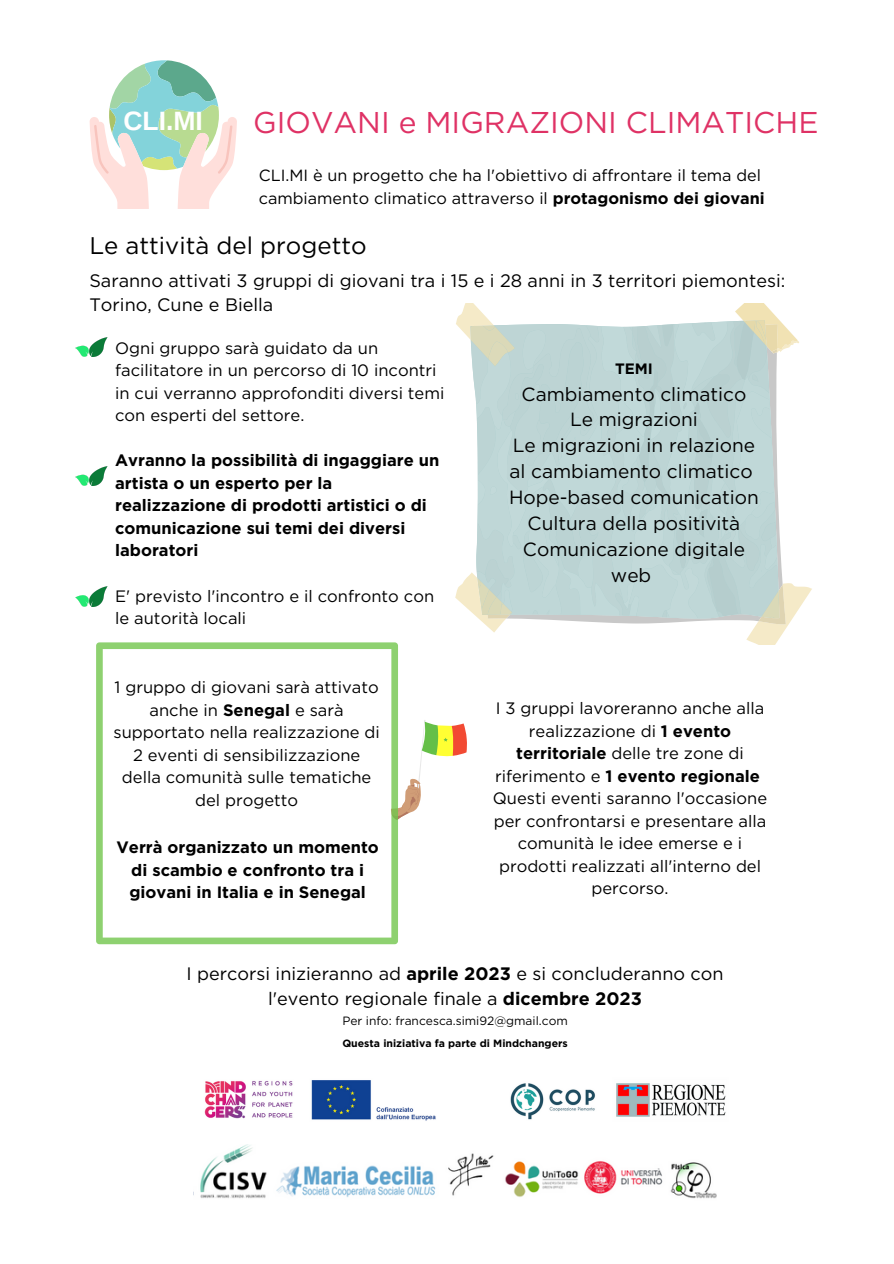
<style>
.page{position:relative;width:894px;height:1264px;background:#fff}
.page>*{position:absolute;margin:0;border:0;box-sizing:border-box;transform-origin:0 0}
.t1{font:30px "Gotham";color:#df3265}
.t2{font:700 26.55px "Arimo";color:#fff}
.t3{font:24px "Gotham";color:#000}
.t4{font:19.05px/26px "Gotham";color:#000;text-align:center}
.t5{font:18px/24.8px "Gotham";color:#000}
.t6{font:16.5px/22.5px "Gotham";color:#000}
.t7{font:700 16.5px/22.5px "Gotham";color:#000}
.t8{font:16.2px/22.5px "Gotham";color:#000}
.t9{font:700 15px "Gotham";color:#000}
.t10{font:12px "Gotham";color:#000}
.t11{font:700 10.5px "Gotham";color:#000}
.s1{font-weight:700}
</style>
<div class="page">
<svg style="left:90px;top:60px;width:147px;height:149px"></svg>
<img style="left:75px;top:337px;width:33px;height:19px">
<img style="left:75px;top:466px;width:33px;height:19px">
<img style="left:75px;top:586px;width:33px;height:20px">
<svg style="left:455px;top:303px;width:357px;height:341px"></svg>
<img style="left:204px;top:1080px;width:522px;height:41px">
<img style="left:193px;top:1144px;width:523px;height:55px">
<svg style="left:398px;top:720px;width:69px;height:100px"></svg>
<svg style="left:96px;top:642px;width:302px;height:302px"></svg>
<h2 class="t2" style="left:123px;top:106px;width:81px">CLI.MI</h2>
<h1 class="t1" style="left:253px;top:104px;width:566px">GIOVANI e MIGRAZIONI CLIMATICHE</h1>
<p class="t8" style="left:259px;top:164px;width:507px">CLI.MI è un progetto che ha l'obiettivo di affrontare il tema del cambiamento climatico attraverso il <span class="s1">protagonismo dei giovani</span></p>
<h3 class="t3" style="left:89px;top:231px;width:278px">Le attività del progetto</h3>
<p class="t5" style="left:89px;top:268px;width:697px">Saranno attivati 3 gruppi di giovani tra i 15 e i 28 anni in 3 territori piemontesi:<br>Torino, Cune e Biella</p>
<p class="t6" style="left:115px;top:336px;width:330px">Ogni gruppo sarà guidato da un facilitatore in un percorso di 10 incontri in cui verranno approfonditi diversi temi con esperti del settore.</p>
<p class="t7" style="left:115px;top:449px;width:325px">Avranno la possibilità di ingaggiare un artista o un esperto per la realizzazione di prodotti artistici o di comunicazione sui temi dei diversi laboratori</p>
<p class="t6" style="left:115px;top:584px;width:320px">E' previsto l'incontro e il confronto con le autorità locali</p>
<p class="t6" style="left:113px;top:676px;width:268px;text-align:center">1 gruppo di giovani sarà attivato anche in <span class="s1">Senegal</span> e sarà supportato nella realizzazione di<br>2 eventi di sensibilizzazione della comunità sulle tematiche del progetto</p>
<p class="t7" style="left:116px;top:836px;width:264px;text-align:center">Verrà organizzato un momento di scambio e confronto tra i giovani in Italia e in Senegal</p>
<p class="t9" style="left:615px;top:359px;width:39px">TEMI</p>
<p class="t4" style="left:509px;top:381px;width:251px">Cambiamento climatico<br>Le migrazioni<br>Le migrazioni in relazione al cambiamento climatico<br>Hope-based comunication<br>Cultura della positività<br>Comunicazione digitale web</p>
<p class="t6" style="left:493px;top:697px;width:276px;text-align:center">I 3 gruppi lavoreranno anche alla realizzazione di <span class="s1">1 evento territoriale</span> delle tre zone di riferimento e <span class="s1">1 evento regionale<br></span>Questi eventi saranno l'occasione per confrontarsi e presentare alla comunità le idee emerse e i prodotti realizzati all'interno del percorso.</p>
<p class="t5" style="left:187px;top:961px;width:538px;text-align:center">I percorsi inizieranno ad <span class="s1">aprile 2023</span> e si concluderanno con l'evento regionale finale a <span class="s1">dicembre 2023</span></p>
<p class="t11" style="left:342px;top:1037px;width:227px">Questa iniziativa fa parte di Mindchangers</p>
<p class="t10" style="left:342px;top:1013px;width:227px">Per info: francesca.simi92@gmail.com</p>
</div>
